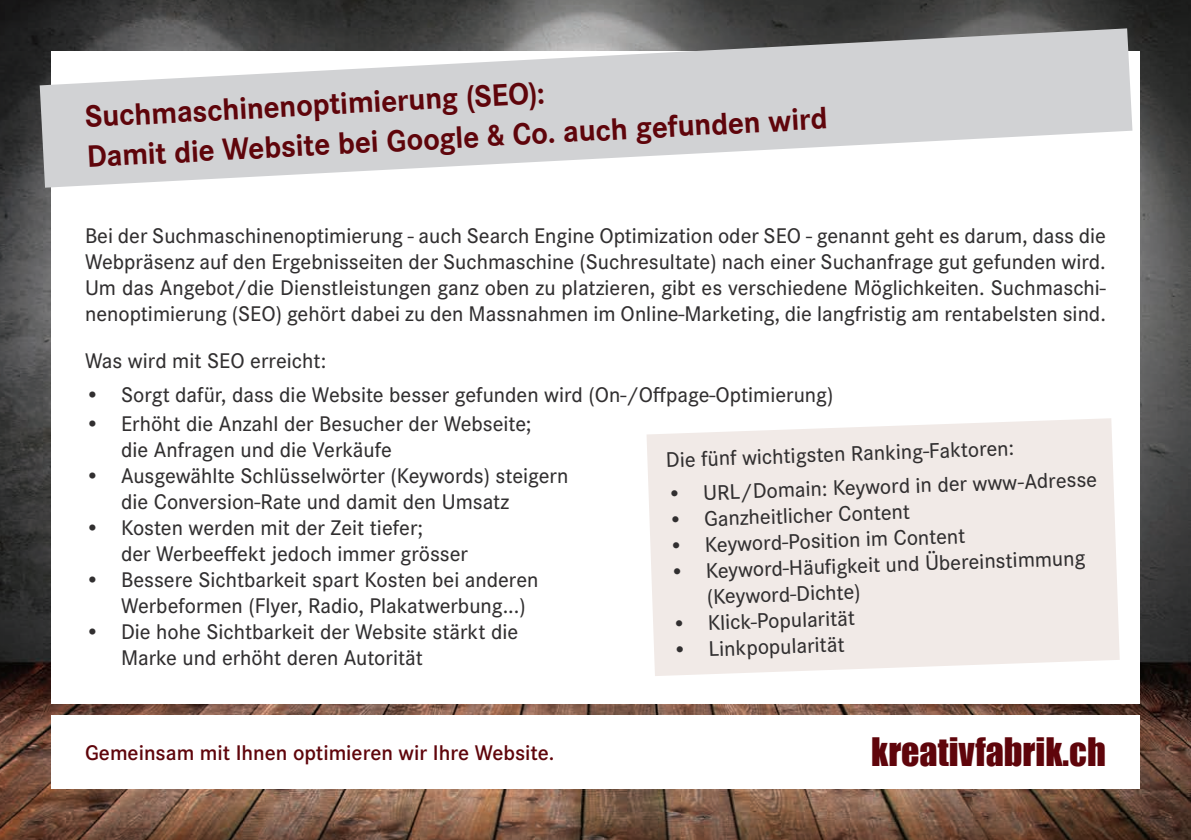
<style>
.page{position:relative;width:1191px;height:840px;background:#fff}
.page>*{position:absolute;margin:0;border:0;box-sizing:border-box;transform-origin:0 0}
.t1{font:36px "Impact";color:#5f050b}
.t2{font:700 32px/40px "Corporate S";color:#5f050b}
.t3{font:500 22px/26px "Corporate S";color:#312f30}
.t4{font:600 22px "Corporate S";color:#5f050b}
</style>
<div class="page">
<img style="left:0;top:0;width:1191px;height:839px">
<div style="left:51px;top:714px;width:1089px;height:74px;background:#fff"></div>
<div style="left:51px;top:51px;width:1089px;height:652px;background:#fff"></div>
<svg style="left:40px;top:28px;width:1092px;height:159px;fill:#d1d2d4"></svg>
<svg style="left:646px;top:418px;width:473px;height:257px;background:#f2ebe8"></svg>
<h2 class="t2" style="left:84px;top:97px;width:743px;rotate:-3deg">Suchmaschinenoptimierung (SEO):<br>Damit die Website bei Google &amp; Co. auch gefunden wird</h2>
<p class="t3" style="left:85px;top:223px;width:1022px;text-align:justify">Bei der Suchmaschinenoptimierung - auch Search Engine Optimization oder SEO - genannt geht es darum, dass die Webpräsenz auf den Ergebnisseiten der Suchmaschine (Suchresultate) nach einer Suchanfrage gut gefunden wird.<br>Um das Angebot/die Dienstleistungen ganz oben zu platzieren, gibt es verschiedene Möglichkeiten. Suchmaschi&shy;nenoptimierung (SEO) gehört dabei zu den Massnahmen im Online-Marketing, die langfristig am rentabelsten sind.</p>
<p class="t3" style="left:85px;top:348px;width:243px">Was wird mit SEO erreicht:</p>
<p class="t3" style="left:85px;top:382px;width:750px">• Sorgt dafür, dass die Website besser gefunden wird (On-/Offpage-Optimierung)</p>
<p class="t3" style="left:121px;top:410px;width:412px;text-indent:-36px">• Erhöht die Anzahl der Besucher der Webseite; die Anfragen und die Verkäufe</p>
<p class="t3" style="left:121px;top:462px;width:449px;text-indent:-36px">• Ausgewählte Schlüsselwörter (Keywords) steigern die Conversion-Rate und damit den Umsatz</p>
<p class="t3" style="left:121px;top:514px;width:348px;text-indent:-36px">• Kosten werden mit der Zeit tiefer;<br>der Werbeeffekt jedoch immer grösser</p>
<p class="t3" style="left:121px;top:566px;width:419px;text-indent:-36px">• Bessere Sichtbarkeit spart Kosten bei anderen<br>Werbeformen (Flyer, Radio, Plakatwerbung...)</p>
<p class="t3" style="left:121px;top:618px;width:399px;text-indent:-36px">• Die hohe Sichtbarkeit der Website stärkt die<br>Marke und erhöht deren Autorität</p>
<p class="t3" style="left:665px;top:447px;width:350px;rotate:-2deg">Die fünf wichtigsten Ranking-Faktoren:</p>
<p class="t3" style="left:667px;top:481px;width:432px;rotate:-2deg">• URL/Domain: Keyword in der www-Adresse</p>
<p class="t3" style="left:667px;top:507px;width:243px;rotate:-2deg">• Ganzheitlicher Content</p>
<p class="t3" style="left:668px;top:533px;width:298px;rotate:-2deg">• Keyword-Position im Content</p>
<p class="t3" style="left:705px;top:557px;width:381px;text-indent:-36px;rotate:-2deg">• Keyword-Häufi gkeit und Übereinstimmung (Keyword-Dichte)</p>
<p class="t3" style="left:671px;top:611px;width:185px;rotate:-2deg">• Klick-Popularität</p>
<p class="t3" style="left:672px;top:637px;width:173px;rotate:-2deg">• Linkpopularität</p>
<p class="t4" style="left:85px;top:739px;width:471px">Gemeinsam mit Ihnen optimieren wir Ihre Website.</p>
<h1 class="t1" style="left:871px;top:723px;width:236px">kreativfabrik.ch</h1>
</div>
